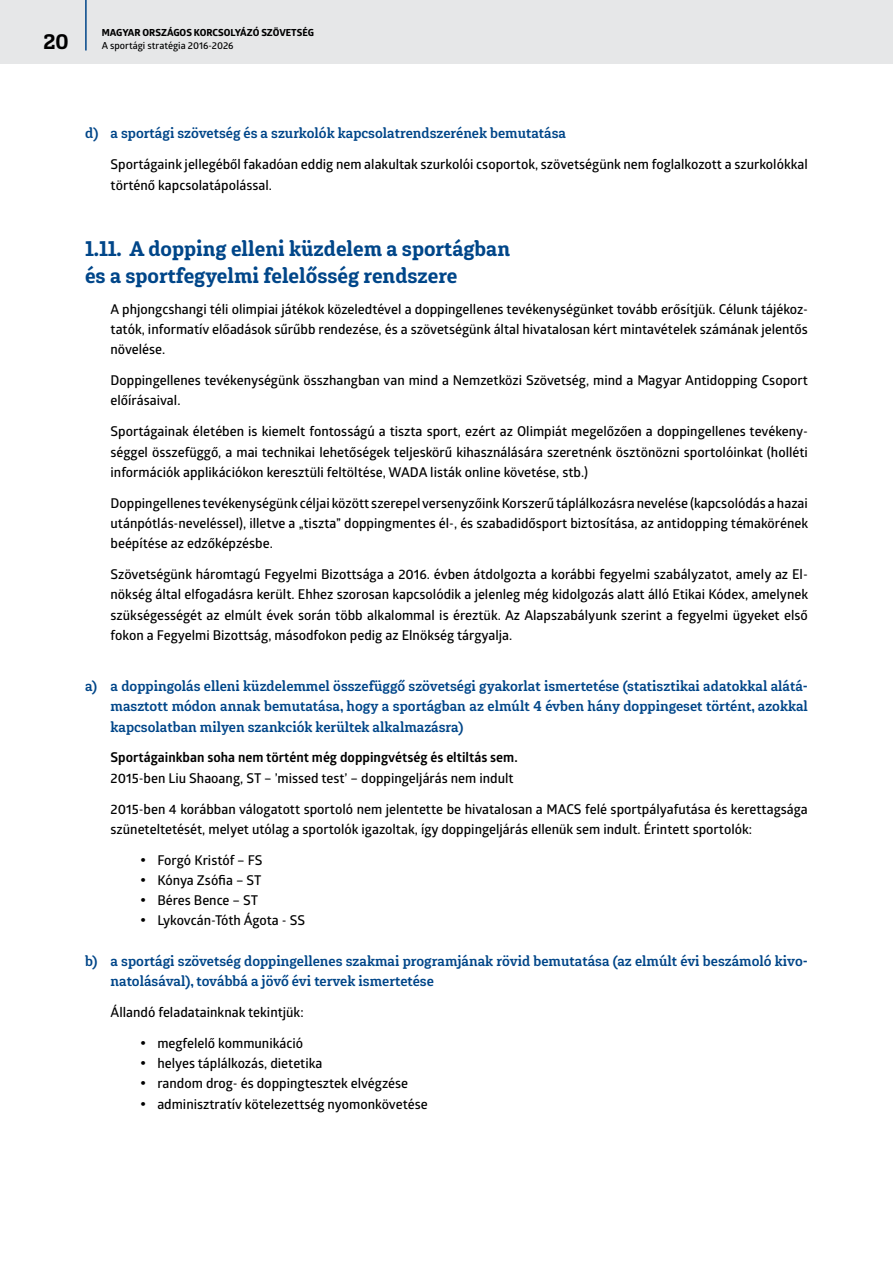
<style>
.page{position:relative;width:893px;height:1263px;background:#fff}
.page>*{position:absolute;margin:0;border:0;box-sizing:border-box;transform-origin:0 0}
.t1{font:900 21px/27px "Gaspo Slab";color:#004689}
.t2{font:900 21px "Gaspo Slab";color:#000}
.t3{font:700 14.25px/20.2px "Gaspo Slab";color:#004689;text-align:justify}
.t4{font:600 13.5px/20.2px "Glober";color:#000;text-align:justify}
.t5{font:700 13.5px "Glober";color:#000}
.t6{font:700 9.75px "Globerx";color:#000}
.t7{font:600 9.75px "Glober";color:#000}
</style>
<div class="page">
<div style="left:0;top:0;width:893px;height:64px;background:#e6e7e8"></div>
<hr style="left:85px;top:0;width:2px;height:51px;background:#004689">
<h1 class="t2" style="left:44px;top:28px;width:27px">20</h1>
<p class="t6" style="left:102px;top:25px;width:214px">MAGYAR ORSZÁGOS KORCSOLYÁZÓ SZÖVETSÉG</p>
<p class="t7" style="left:102px;top:39px;width:133px">A sportági stratégia 2016-2026</p>
<p class="t3" style="left:85px;top:123px;width:483px">d) a sportági szövetség és a szurkolók kapcsolatrendszerének bemutatása</p>
<p class="t4" style="left:111px;top:154px;width:699px">Sportágaink jellegéből fakadóan eddig nem alakultak szurkolói csoportok, szövetségünk nem foglalkozott a szurkolókkal történő kapcsolatápolással.</p>
<h1 class="t1" style="left:85px;top:235px;width:427px">1.11. A dopping elleni küzdelem a sportágban és a sportfegyelmi felelősség rendszere</h1>
<p class="t4" style="left:111px;top:298px;width:699px">A phjongcshangi téli olimpiai játékok közeledtével a doppingellenes tevékenységünket tovább erősítjük. Célunk tájékoz&shy;tatók, informatív előadások sűrűbb rendezése, és a szövetségünk által hivatalosan kért mintavételek számának jelentős növelése.</p>
<p class="t4" style="left:111px;top:370px;width:699px">Doppingellenes tevékenységünk összhangban van mind a Nemzetközi Szövetség, mind a Magyar Antidopping Csoport előírásaival.</p>
<p class="t4" style="left:111px;top:421px;width:699px">Sportágainak életében is kiemelt fontosságú a tiszta sport, ezért az Olimpiát megelőzően a doppingellenes tevékeny&shy;séggel összefüggő, a mai technikai lehetőségek teljeskörű kihasználására szeretnénk ösztönözni sportolóinkat (holléti információk applikációkon keresztüli feltöltése, WADA listák online követése, stb.)</p>
<p class="t4" style="left:111px;top:492px;width:699px">Doppingellenes tevékenységünk céljai között szerepel versenyzőink Korszerű táplálkozásra nevelése (kapcsolódás a hazai utánpótlás-neveléssel), illetve a „tiszta” doppingmentes él-, és szabadidősport biztosítása, az antidopping témakörének beépítése az edzőképzésbe.</p>
<p class="t4" style="left:111px;top:564px;width:699px">Szövetségünk háromtagú Fegyelmi Bizottsága a 2016. évben átdolgozta a korábbi fegyelmi szabályzatot, amely az El&shy;nökség által elfogadásra került. Ehhez szorosan kapcsolódik a jelenleg még kidolgozás alatt álló Etikai Kódex, amelynek szükségességét az elmúlt évek során több alkalommal is éreztük. Az Alapszabályunk szerint a fegyelmi ügyeket első fokon a Fegyelmi Bizottság, másodfokon pedig az Elnökség tárgyalja.</p>
<p class="t3" style="left:111px;top:676px;width:699px;text-indent:-26px">a) a doppingolás elleni küzdelemmel összefüggő szövetségi gyakorlat ismertetése (statisztikai adatokkal alátá&shy;masztott módon annak bemutatása, hogy a sportágban az elmúlt 4 évben hány doppingeset történt, azokkal kapcsolatban milyen szankciók kerültek alkalmazásra)</p>
<p class="t5" style="left:111px;top:748px;width:409px">Sportágainkban soha nem történt még doppingvétség és eltiltás sem.</p>
<p class="t4" style="left:111px;top:767px;width:405px">2015-ben Liu Shaoang, ST – ’missed test’ – doppingeljárás nem indult</p>
<p class="t4" style="left:111px;top:798px;width:699px">2015-ben 4 korábban válogatott sportoló nem jelentette be hivatalosan a MACS felé sportpályafutása és kerettagsága szüneteltetését, melyet utólag a sportolók igazoltak, így doppingeljárás ellenük sem indult. Érintett sportolók:</p>
<p class="t4" style="left:140px;top:849px;width:124px">• Forgó Kristóf – FS</p>
<p class="t4" style="left:140px;top:869px;width:123px">• Kónya Zsófia – ST</p>
<p class="t4" style="left:140px;top:890px;width:119px">• Béres Bence – ST</p>
<p class="t4" style="left:140px;top:910px;width:166px">• Lykovcán-Tóth Ágota - SS</p>
<p class="t3" style="left:111px;top:951px;width:699px;text-indent:-26px">b) a sportági szövetség doppingellenes szakmai programjának rövid bemutatása (az elmúlt évi beszámoló kivo&shy;natolásával), továbbá a jövő évi tervek ismertetése</p>
<p class="t4" style="left:111px;top:1002px;width:195px">Állandó feladatainknak tekintjük:</p>
<p class="t4" style="left:140px;top:1033px;width:164px">• megfelelő kommunikáció</p>
<p class="t4" style="left:140px;top:1053px;width:184px">• helyes táplálkozás, dietetika</p>
<p class="t4" style="left:140px;top:1073px;width:269px">• random drog- és doppingtesztek elvégzése</p>
<p class="t4" style="left:140px;top:1093px;width:289px">• adminisztratív kötelezettség nyomonkövetése</p>
</div>
